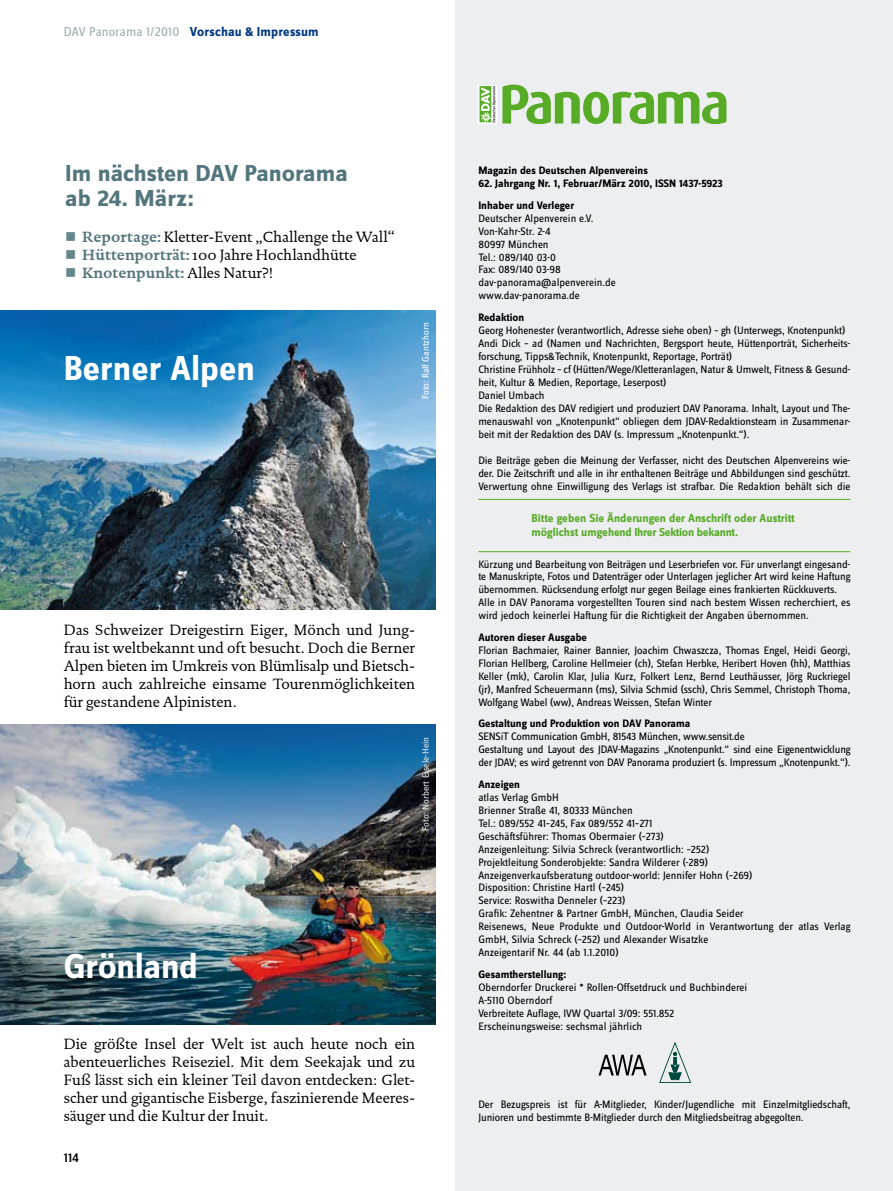
<style>
.page{position:relative;width:893px;height:1191px;background:#fff}
.page>*{position:absolute;margin:0;border:0;box-sizing:border-box;transform-origin:0 0}
.t1{font:700 36px "Zine Sans Dis";color:#fff}
.t2{font:700 24px/25.2px "Zine Sans Dis";color:#53757d;scale:1.05 1}
.t3{font:15px/18px "DTL Documenta ST";color:#000;text-align:justify}
.t4{font:700 15px "DTL Documenta ST";color:#53757d}
.t5{font:700 13.5px "Zine Sans Dis";letter-spacing:.01em;color:#003882}
.t6{font:500 13.5px "Zine Sans Dis";color:#000}
.t7{font:700 12px/14.4px "Zine Sans Dis";color:#58ab27}
.t8{font:11.25px/12.9px "Zine Sans Dis";letter-spacing:-.01em;color:#000}
.t9{font:700 11.25px/21.5px "Zine Sans Dis";color:#000}
.t10{font:9.75px "Zine Sans Dis";color:#e0e6e8}
.t11{font:9.75px "Zine Sans Dis";color:#fff}
.s1{font-weight:400;color:#9baeb3}
.s2{color:#65878c}
.s3{font-weight:700;color:#53757d}
.s4{font-weight:400;color:#000}
</style>
<div class="page">
<img style="left:0;top:725px;width:436px;height:299px">
<div style="left:455px;top:0;width:438px;height:1191px;background:#eceeef"></div>
<svg style="left:659px;top:1042px;width:32px;height:40px"></svg>
<svg style="left:598px;top:1054px;width:49px;height:21px"></svg>
<svg style="left:502px;top:85px;width:224px;height:39px"></svg>
<div style="left:478px;top:85px;width:19px;height:38px;background:#b3d89c"></div>
<svg style="left:480px;top:86px;width:16px;height:36px"></svg>
<hr style="left:478px;top:499px;width:372px;height:1px;background:#58ab27">
<hr style="left:478px;top:551px;width:372px;height:1px;background:#58ab27">
<img style="left:0;top:311px;width:436px;height:298px">
<p class="t5" style="left:64px;top:25px;width:256px"><span class="s1">DAV Panorama 1/2010</span> Vorschau &amp; Impressum</p>
<h2 class="t2" style="left:65px;top:162px;width:271px">Im nächsten DAV Panorama ab 24. März:</h2>
<h3 class="t3" style="left:65px;top:228px;width:331px"><span class="s2">■</span> <span class="s3">Reportage:</span> Kletter-Event „Challenge the Wall“</h3>
<h3 class="t3" style="left:65px;top:246px;width:293px"><span class="s2">■</span> <span class="s3">Hüttenporträt:</span> 100 Jahre Hochlandhütte</h3>
<h3 class="t4" style="left:65px;top:264px;width:210px"><span class="s2">■</span> Knotenpunkt: <span class="s4">Alles Natur?!</span></h3>
<h1 class="t1" style="left:64px;top:349px;width:193px">Berner Alpen</h1>
<p class="t11" style="left:420px;top:399px;width:79px;rotate:-90deg">Foto: Ralf Gantzhorn</p>
<h3 class="t3" style="left:64px;top:621px;width:353px">Das Schweizer Dreigestirn Eiger, Mönch und Jung&shy;frau ist weltbekannt und oft besucht. Doch die Berner Alpen bieten im Umkreis von Blümlisalp und Bietsch&shy;horn auch zahlreiche einsame Tourenmöglichkeiten für gestandene Alpinisten.</h3>
<h1 class="t1" style="left:64px;top:947px;width:136px">Grönland</h1>
<p class="t10" style="left:420px;top:831px;width:96px;rotate:-90deg">Foto: Norbert Eisele-Hein</p>
<p class="t3" style="left:64px;top:1035px;width:353px">Die größte Insel der Welt ist auch heute noch ein abenteuerliches Reiseziel. Mit dem Seekajak und zu Fuß lässt sich ein kleiner Teil davon entdecken: Glet&shy;scher und gigantische Eisberge, faszinierende Meeres&shy;säuger und die Kultur der Inuit.</p>
<p class="t6" style="left:64px;top:1150px;width:17px">114</p>
<p class="t9" style="left:478px;top:160px;width:171px">Magazin des Deutschen Alpenvereins</p>
<p class="t9" style="left:478px;top:173px;width:246px">62. Jahrgang Nr. 1, Februar/März 2010, ISSN 1437-5923<br>Inhaber und Verleger</p>
<p class="t8" style="left:478px;top:212px;width:139px">Deutscher Alpenverein e.V.<br>Von-Kahr-Str. 2-4<br>80997 München<br>Tel.: 089/140 03-0<br>Fax: 089/140 03-98 dav-panorama@alpenverein.de www.dav-panorama.de</p>
<p class="t9" style="left:478px;top:307px;width:47px">Redaktion</p>
<p class="t8" style="left:478px;top:324px;width:374px">Georg Hohenester (verantwortlich, Adresse siehe oben) – gh (Unterwegs, Knotenpunkt)<br>Andi Dick – ad (Namen und Nachrichten, Bergsport heute, Hüttenporträt, Sicherheits&shy;forschung, Tipps&amp;Technik, Knotenpunkt, Reportage, Porträt)<br>Christine Frühholz – cf (Hütten/Wege/Kletteranlagen, Natur &amp; Umwelt, Fitness &amp; Gesund&shy;heit, Kultur &amp; Medien, Reportage, Leserpost)<br>Daniel Umbach<br>Die Redaktion des DAV redigiert und produziert DAV Panorama. Inhalt, Layout und The&shy;menauswahl von „Knotenpunkt“ obliegen dem JDAV-Redaktionsteam in Zusammenar&shy;beit mit der Redaktion des DAV (s. Impressum „Knotenpunkt.“).</p>
<p class="t8" style="left:478px;top:454px;width:374px;text-align:justify">Die Beiträge geben die Meinung der Verfasser, nicht des Deutschen Alpenvereins wie&shy;der. Die Zeitschrift und alle in ihr enthaltenen Beiträge und Abbildungen sind geschützt.<br>Verwertung ohne Einwilligung des Verlags ist strafbar. Die Redaktion behält sich die</p>
<p class="t7" style="left:531px;top:511px;width:265px">Bitte geben Sie Änderungen der Anschrift oder Austritt möglichst umgehend Ihrer Sektion bekannt.</p>
<p class="t8" style="left:478px;top:558px;width:374px">Kürzung und Bearbeitung von Beiträgen und Leserbriefen vor. Für unverlangt eingesand&shy;te Manuskripte, Fotos und Datenträger oder Unterlagen jeglicher Art wird keine Haftung übernommen. Rücksendung erfolgt nur gegen Beilage eines frankierten Rückkuverts.<br>Alle in DAV Panorama vorgestellten Touren sind nach bestem Wissen recherchiert, es wird jedoch keinerlei Haftung für die Richtigkeit der Angaben übernommen.</p>
<p class="t9" style="left:478px;top:627px;width:110px">Autoren dieser Ausgabe</p>
<p class="t8" style="left:478px;top:644px;width:374px;text-align:justify">Florian Bachmaier, Rainer Bannier, Joachim Chwaszcza, Thomas Engel, Heidi Georgi, Florian Hellberg, Caroline Hellmeier (ch), Stefan Herbke, Heribert Hoven (hh), Matthias Keller (mk), Carolin Klar, Julia Kurz, Folkert Lenz, Bernd Leuthäusser, Jörg Ruckriegel (jr), Manfred Scheuermann (ms), Silvia Schmid (ssch), Chris Semmel, Christoph Thoma, Wolfgang Wabel (ww), Andreas Weissen, Stefan Winter</p>
<p class="t9" style="left:478px;top:713px;width:214px">Gestaltung und Produktion von DAV Panorama</p>
<p class="t8" style="left:478px;top:730px;width:374px">SENSiT Communication GmbH, 81543 München, www.sensit.de<br>Gestaltung und Layout des JDAV-Magazins „Knotenpunkt.“ sind eine Eigenentwicklung der JDAV; es wird getrennt von DAV Panorama produziert (s. Impressum „Knotenpunkt.“).</p>
<p class="t9" style="left:478px;top:774px;width:43px">Anzeigen</p>
<p class="t8" style="left:478px;top:791px;width:374px">atlas Verlag GmbH<br>Brienner Straße 41, 80333 München<br>Tel.: 089/552 41–245, Fax 089/552 41–271<br>Geschäftsführer: Thomas Obermaier (–273)<br>Anzeigenleitung: Silvia Schreck (verantwortlich: –252)<br>Projektleitung Sonderobjekte: Sandra Wilderer (-289)<br>Anzeigenverkaufsberatung outdoor-world: Jennifer Hohn (–269)<br>Disposition: Christine Hartl (–245)<br>Service: Roswitha Denneler (–223)<br>Grafik: Zehentner &amp; Partner GmbH, München, Claudia Seider<br>Reisenews, Neue Produkte und Outdoor-World in Verantwortung der atlas Verlag GmbH, Silvia Schreck (–252) und Alexander Wisatzke<br>Anzeigentarif Nr. 44 (ab 1.1.2010)</p>
<p class="t9" style="left:478px;top:964px;width:90px">Gesamtherstellung:</p>
<p class="t8" style="left:478px;top:981px;width:270px">Oberndorfer Druckerei * Rollen-Offsetdruck und Buchbinderei A-5110 Oberndorf<br>Verbreitete Auflage, IVW Quartal 3/09: 551.852<br>Erscheinungsweise: sechsmal jährlich</p>
<p class="t8" style="left:478px;top:1098px;width:374px">Der Bezugspreis ist für A-Mitglieder, Kinder/Jugendliche mit Einzelmitgliedschaft,<br>Junioren und bestimmte B-Mitglieder durch den Mitgliedsbeitrag abgegolten.</p>
</div>
